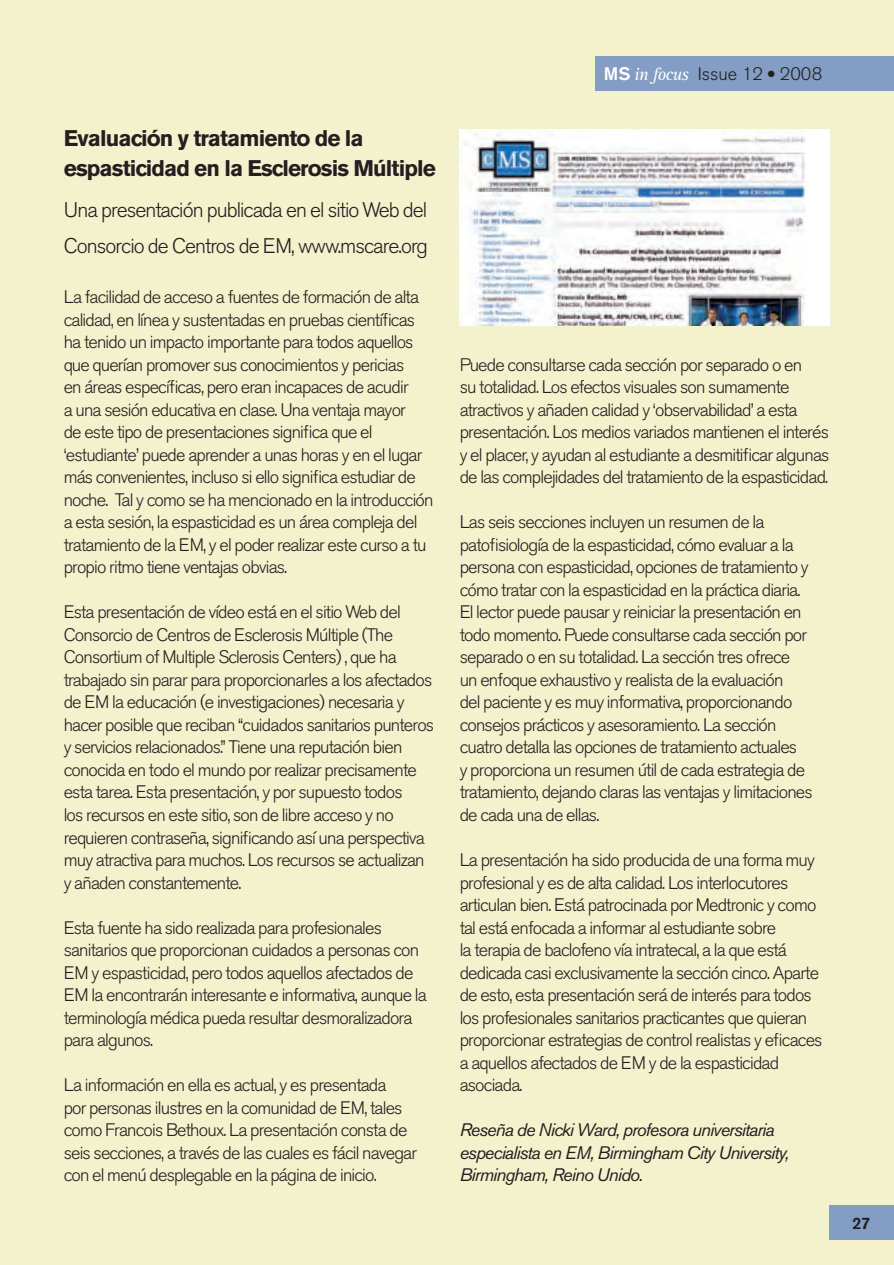
<style>
.page{position:relative;width:894px;height:1265px;background:#fff}
.page>*{position:absolute;margin:0;border:0;box-sizing:border-box;transform-origin:0 0}
.t1{font:700 22.5px/30px "Akzidenz Grotesk BE";letter-spacing:-.04em;color:#231f20}
.t2{font:300 21px/36px "Akzidenz Grotesk BE";letter-spacing:-.045em;color:#231f20}
.t3{font:300 18px/22.5px "Akzidenz Grotesk BE";letter-spacing:-.045em;color:#231f20}
.t4{font:italic 18px/22.5px "Akzidenz Grotesk BE";letter-spacing:-.045em;color:#231f20}
.t5{font:300 18px "Akzidenz Grotesk BE";color:#231f20}
.t6{font:500 16.5px "Akzidenz Grotesk BE";color:#231f20}
.s1{font-weight:500;color:#fff}
.s2{font-family:"Rotis Serif";font-weight:400;font-style:italic;color:#fff}
</style>
<div class="page">
<div style="left:0;top:0;width:894px;height:1264px;background:#f4f1cd"></div>
<div style="left:595px;top:57px;width:299px;height:34px;background:#849dc4"></div>
<div style="left:829px;top:1205px;width:65px;height:34px;background:#849dc4"></div>
<div style="left:459px;top:129px;width:370px;height:196px;background:#fff"></div>
<img style="left:464px;top:133px;width:342px;height:192px">
<p class="t1" style="left:64px;top:123px;width:373px">Evaluación y tratamiento de la espasticidad en la Esclerosis Múltiple</p>
<p class="t2" style="left:64px;top:192px;width:365px">Una presentación publicada en el sitio Web del<br>Consorcio de Centros de EM, www.mscare.org</p>
<p class="t3" style="left:64px;top:286px;width:371px">La facilidad de acceso a fuentes de formación de alta calidad, en línea y sustentadas en pruebas científicas ha tenido un impacto importante para todos aquellos que querían promover sus conocimientos y pericias<br>en áreas específicas, pero eran incapaces de acudir<br>a una sesión educativa en clase. Una ventaja mayor<br>de este tipo de presentaciones significa que el ‘estudiante’ puede aprender a unas horas y en el lugar más convenientes, incluso si ello significa estudiar de noche. Tal y como se ha mencionado en la introducción a esta sesión, la espasticidad es un área compleja del tratamiento de la EM, y el poder realizar este curso a tu propio ritmo tiene ventajas obvias.</p>
<p class="t3" style="left:64px;top:601px;width:372px">Esta presentación de vídeo está en el sitio Web del Consorcio de Centros de Esclerosis Múltiple (The Consortium of Multiple Sclerosis Centers) , que ha trabajado sin parar para proporcionarles a los afectados de EM la educación (e investigaciones) necesaria y hacer posible que reciban “cuidados sanitarios punteros y servicios relacionados.” Tiene una reputación bien conocida en todo el mundo por realizar precisamente esta tarea. Esta presentación, y por supuesto todos<br>los recursos en este sitio, son de libre acceso y no requieren contraseña, significando así una perspectiva muy atractiva para muchos. Los recursos se actualizan y añaden constantemente.</p>
<p class="t3" style="left:64px;top:916px;width:364px">Esta fuente ha sido realizada para profesionales sanitarios que proporcionan cuidados a personas con EM y espasticidad, pero todos aquellos afectados de EM la encontrarán interesante e informativa, aunque la terminología médica pueda resultar desmoralizadora para algunos.</p>
<p class="t3" style="left:64px;top:1073px;width:355px">La información en ella es actual, y es presentada<br>por personas ilustres en la comunidad de EM, tales como Francois Bethoux. La presentación consta de seis secciones, a través de las cuales es fácil navegar con el menú desplegable en la página de inicio.</p>
<p class="t5" style="left:604px;top:63px;width:220px"><span class="s1">MS</span> <span class="s2">in focus</span> Issue 12 ● 2008</p>
<p class="t3" style="left:459px;top:353px;width:371px">Puede consultarse cada sección por separado o en<br>su totalidad. Los efectos visuales son sumamente atractivos y añaden calidad y ‘observabilidad’ a esta presentación. Los medios variados mantienen el interés y el placer, y ayudan al estudiante a desmitificar algunas de las complejidades del tratamiento de la espasticidad.</p>
<p class="t3" style="left:459px;top:511px;width:354px">Las seis secciones incluyen un resumen de la patofisiología de la espasticidad, cómo evaluar a la persona con espasticidad, opciones de tratamiento y cómo tratar con la espasticidad en la práctica diaria.<br>El lector puede pausar y reiniciar la presentación en todo momento. Puede consultarse cada sección por separado o en su totalidad. La sección tres ofrece un enfoque exhaustivo y realista de la evaluación<br>del paciente y es muy informativa, proporcionando consejos prácticos y asesoramiento. La sección cuatro detalla las opciones de tratamiento actuales<br>y proporciona un resumen útil de cada estrategia de tratamiento, dejando claras las ventajas y limitaciones de cada una de ellas.</p>
<p class="t3" style="left:459px;top:848px;width:364px">La presentación ha sido producida de una forma muy profesional y es de alta calidad. Los interlocutores articulan bien. Está patrocinada por Medtronic y como tal está enfocada a informar al estudiante sobre<br>la terapia de baclofeno vía intratecal, a la que está dedicada casi exclusivamente la sección cinco. Aparte de esto, esta presentación será de interés para todos los profesionales sanitarios practicantes que quieran proporcionar estrategias de control realistas y eficaces a aquellos afectados de EM y de la espasticidad asociada.</p>
<p class="t4" style="left:459px;top:1118px;width:331px">Reseña de Nicki Ward, profesora universitaria especialista en EM, Birmingham City University,<br>Birmingham, Reino Unido.</p>
<p class="t6" style="left:852px;top:1213px;width:20px">27</p>
</div>
